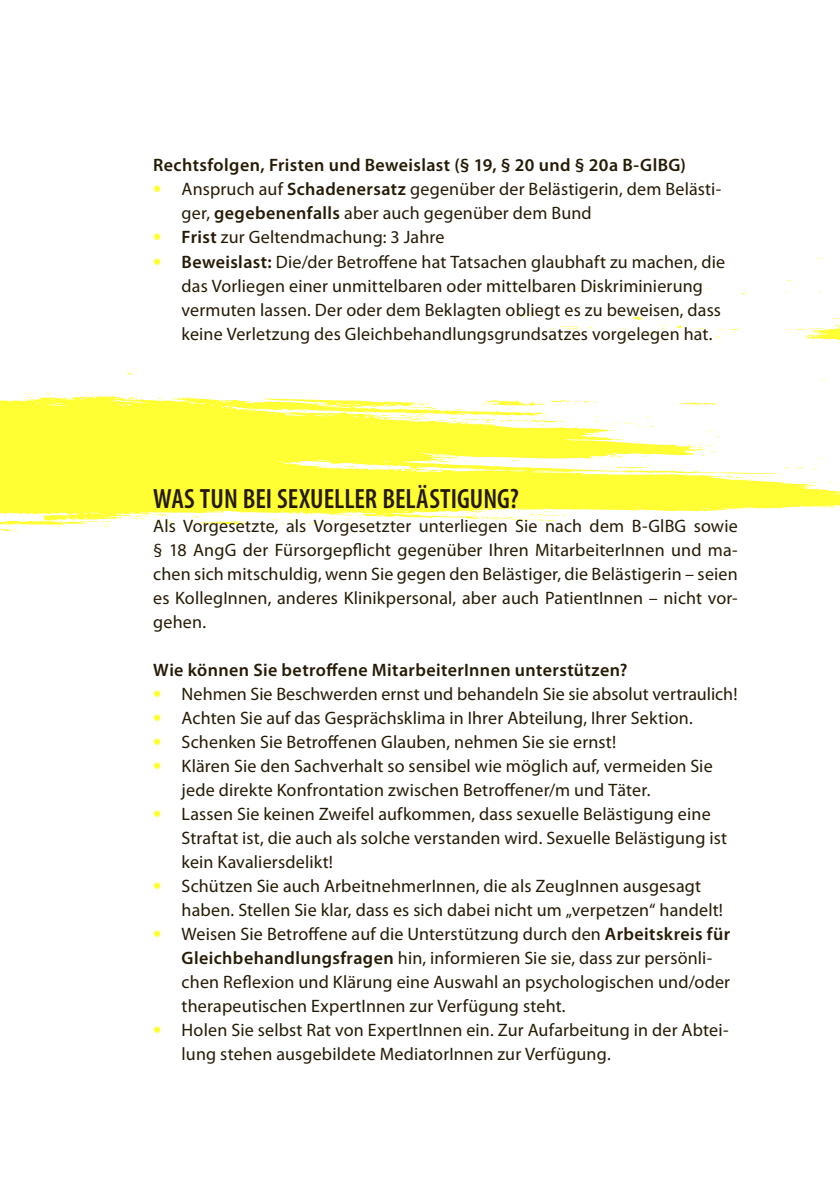
<style>
.page{position:relative;width:840px;height:1191px;background:#fff}
.page>*{position:absolute;margin:0;border:0;box-sizing:border-box;transform-origin:0 0}
.t1{font:600 condensed 28px "Myriad Pro";color:#251a05}
.t2{font:18px/24px "Myriad Pro";letter-spacing:.01em;color:#251a05}
.t3{font:600 18px "Myriad Pro";letter-spacing:.02em;color:#251a05}
.s1{font-weight:700;font-size:24px;color:#ff3}
.s2{font-weight:600}
</style>
<div class="page">
<svg style="left:550px;top:326px;width:28px;height:4px"></svg>
<svg style="left:590px;top:286px;width:8px;height:2px"></svg>
<svg style="left:520px;top:312px;width:15px;height:5px"></svg>
<svg style="left:784px;top:258px;width:55px;height:83px"></svg>
<svg style="left:632px;top:317px;width:52px;height:16px"></svg>
<svg style="left:0;top:396px;width:839px;height:136px;fill:#ff3"></svg>
<svg style="left:321px;top:513px;width:30px;height:3px"></svg>
<svg style="left:679px;top:402px;width:36px;height:3px"></svg>
<svg style="left:705px;top:430px;width:15px;height:8px"></svg>
<svg style="left:687px;top:444px;width:28px;height:12px"></svg>
<svg style="left:612px;top:416px;width:42px;height:11px"></svg>
<svg style="left:592px;top:415px;width:7px;height:7px"></svg>
<svg style="left:580px;top:400px;width:17px;height:3px"></svg>
<svg style="left:466px;top:511px;width:100px;height:10px"></svg>
<svg style="left:447px;top:457px;width:15px;height:2px"></svg>
<svg style="left:345px;top:465px;width:33px;height:4px"></svg>
<svg style="left:313px;top:464px;width:14px;height:3px"></svg>
<svg style="left:307px;top:522px;width:24px;height:3px"></svg>
<svg style="left:189px;top:512px;width:71px;height:12px"></svg>
<svg style="left:154px;top:515px;width:18px;height:8px"></svg>
<svg style="left:132px;top:515px;width:15px;height:4px"></svg>
<svg style="left:127px;top:397px;width:10px;height:2px"></svg>
<svg style="left:89px;top:521px;width:22px;height:6px"></svg>
<svg style="left:258px;top:398px;width:312px;height:28px"></svg>
<p class="t3" style="left:153px;top:154px;width:534px">Rechtsfolgen, Fristen und Beweislast (§ 19, § 20 und § 20a B-GlBG)</p>
<p class="t2" style="left:181px;top:177px;width:541px;text-indent:-28px"><span class="s1">•</span> Anspruch auf <span class="s2">Schadenersatz</span> gegenüber der Belästigerin, dem Belästi&shy;ger, <span class="s2">gegebenenfalls</span> aber auch gegenüber dem Bund</p>
<p class="t2" style="left:153px;top:225px;width:292px"><span class="s1">•</span> <span class="s2">Frist</span> zur Geltendmachung: 3 Jahre</p>
<p class="t2" style="left:181px;top:249px;width:544px;text-indent:-28px"><span class="s1">•</span> <span class="s2">Beweislast:</span> Die/der Betroffene hat Tatsachen glaubhaft zu machen, die das Vorliegen einer unmittelbaren oder mittelbaren Diskriminierung vermuten lassen. Der oder dem Beklagten obliegt es zu beweisen, dass keine Verletzung des Gleichbehandlungsgrundsatzes vorgelegen hat.</p>
<h1 class="t1" style="left:153px;top:481px;width:367px">WAS TUN BEI SEXUELLER BELÄSTIGUNG?</h1>
<p class="t2" style="left:153px;top:513px;width:585px;text-align:justify">Als Vorgesetzte, als Vorgesetzter unterliegen Sie nach dem B-GlBG sowie § 18 AngG der Fürsorgepflicht gegenüber Ihren MitarbeiterInnen und ma&shy;chen sich mitschuldig, wenn Sie gegen den Belästiger, die Belästigerin – seien es KollegInnen, anderes Klinikpersonal, aber auch PatientInnen – nicht vor&shy;gehen.</p>
<p class="t3" style="left:153px;top:658px;width:475px">Wie können Sie betroffene MitarbeiterInnen unterstützen?</p>
<p class="t2" style="left:153px;top:681px;width:585px"><span class="s1">•</span> Nehmen Sie Beschwerden ernst und behandeln Sie sie absolut vertraulich!</p>
<p class="t2" style="left:153px;top:705px;width:540px"><span class="s1">•</span> Achten Sie auf das Gesprächsklima in Ihrer Abteilung, Ihrer Sektion.</p>
<p class="t2" style="left:153px;top:729px;width:464px"><span class="s1">•</span> Schenken Sie Betroffenen Glauben, nehmen Sie sie ernst!</p>
<p class="t2" style="left:181px;top:753px;width:532px;text-indent:-28px"><span class="s1">•</span> Klären Sie den Sachverhalt so sensibel wie möglich auf, vermeiden Sie jede direkte Konfrontation zwischen Betroffener/m und Täter.</p>
<p class="t2" style="left:181px;top:801px;width:546px;text-indent:-28px"><span class="s1">•</span> Lassen Sie keinen Zweifel aufkommen, dass sexuelle Belästigung eine<br>Straftat ist, die auch als solche verstanden wird. Sexuelle Belästigung ist kein Kavaliersdelikt!</p>
<p class="t2" style="left:181px;top:873px;width:542px;text-indent:-28px"><span class="s1">•</span> Schützen Sie auch ArbeitnehmerInnen, die als ZeugInnen ausgesagt haben. Stellen Sie klar, dass es sich dabei nicht um „verpetzen“ handelt!</p>
<p class="t2" style="left:181px;top:921px;width:549px;text-indent:-28px"><span class="s1">•</span> Weisen Sie Betroffene auf die Unterstützung durch den <span class="s2">Arbeitskreis für Gleichbehandlungsfragen</span> hin, informieren Sie sie, dass zur persönli&shy;chen Reflexion und Klärung eine Auswahl an psychologischen und/oder therapeutischen ExpertInnen zur Verfügung steht.</p>
<p class="t2" style="left:181px;top:1017px;width:548px;text-indent:-28px"><span class="s1">•</span> Holen Sie selbst Rat von ExpertInnen ein. Zur Aufarbeitung in der Abtei&shy;lung stehen ausgebildete MediatorInnen zur Verfügung.</p>
</div>
